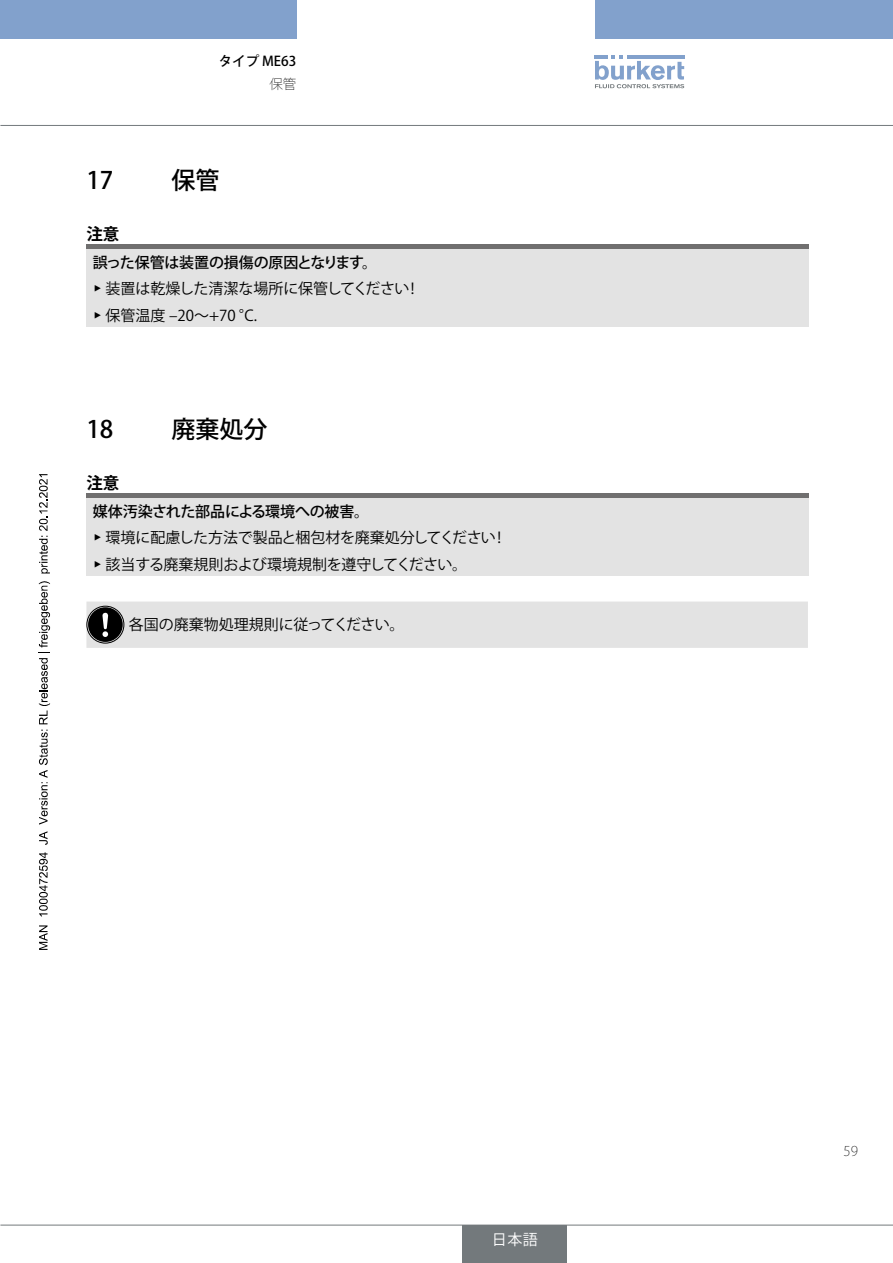
<style>
.page{position:relative;width:893px;height:1263px;background:#fff}
.page>*{position:absolute;margin:0;border:0;box-sizing:border-box;transform-origin:0 0}
.t1{font:500 24px "Koz Go Pro";color:#000}
.t2{font:700 16.5px "Koz Go Pro";color:#000}
.t3{font:15px/26.5px "Koz Go Pro";color:#000}
.t4{font:15px/26.5px "Koz Go Pro";letter-spacing:-.02em;color:#000}
.t5{font:15px "Koz Go Pro";color:#fff}
.t6{font:500 13.5px "Koz Go Pro";color:#000}
.t7{font:200 13.5px "Koz Go Pro";color:#000}
.s1{font-weight:500}
.s2{font-family:"Arial Unicode MS"}
</style>
<div class="page">
<div style="left:0;top:0;width:297px;height:38px;background:#82a1cc"></div>
<div style="left:595px;top:0;width:298px;height:38px;background:#82a1cc"></div>
<svg style="left:595px;top:55px;width:89px;height:33px"></svg>
<hr style="left:0;top:125px;width:893px;height:1px;background:#73797c">
<div style="left:86px;top:244px;width:723px;height:5px;background:#706f6f"></div>
<div style="left:86px;top:249px;width:723px;height:78px;background:#e3e3e3"></div>
<div style="left:86px;top:493px;width:723px;height:5px;background:#706f6f"></div>
<div style="left:86px;top:498px;width:723px;height:78px;background:#e3e3e3"></div>
<div style="left:86px;top:601px;width:722px;height:47px;background:#e3e3e3"></div>
<div style="left:463px;top:1225px;width:104px;height:38px;background:#73797c"></div>
<hr style="left:0;top:1225px;width:893px;height:1px;background:#73797c">
<div style="left:328px;top:1225px;width:104px;height:38px;background:#fff"></div>
<svg style="left:39px;top:925px;width:9px;height:25px"></svg>
<svg style="left:39px;top:852px;width:9px;height:64px"></svg>
<svg style="left:39px;top:831px;width:9px;height:14px"></svg>
<svg style="left:39px;top:581px;width:11px;height:244px"></svg>
<svg style="left:39px;top:474px;width:11px;height:99px"></svg>
<p class="t6" style="left:219px;top:52px;width:79px">タイプ ME63</p>
<p class="t7" style="left:269px;top:76px;width:28px">保管</p>
<h1 class="t1" style="left:86px;top:164px;width:28px">17</h1>
<h1 class="t1" style="left:171px;top:164px;width:50px">保管</h1>
<p class="t2" style="left:86px;top:223px;width:35px">注意</p>
<p class="t3" style="left:93px;top:249px;width:329px"><span class="s1">誤った保管は装置の損傷の原因となります。<br></span><span class="s2">▶</span> 装置は乾燥した清潔な場所に保管してください！<span class="s2">▶</span> 保管温度 –20～+70 °C.</p>
<h1 class="t1" style="left:86px;top:413px;width:28px">18</h1>
<h1 class="t1" style="left:171px;top:413px;width:98px">廃棄処分</h1>
<p class="t2" style="left:86px;top:472px;width:35px">注意</p>
<p class="t4" style="left:93px;top:498px;width:415px"><span class="s1">媒体汚染された部品による環境への被害。<br></span><span class="s2">▶</span> 環境に配慮した方法で製品と梱包材を廃棄処分してください！<span class="s2">▶</span> 該当する廃棄規則および環境規制を遵守してください。</p>
<p class="t3" style="left:129px;top:611px;width:277px">各国の廃棄物処理規則に従ってください。</p>
<p class="t5" style="left:492px;top:1230px;width:47px">日本語</p>
<p class="t7" style="left:844px;top:1142px;width:16px">59</p>
</div>
